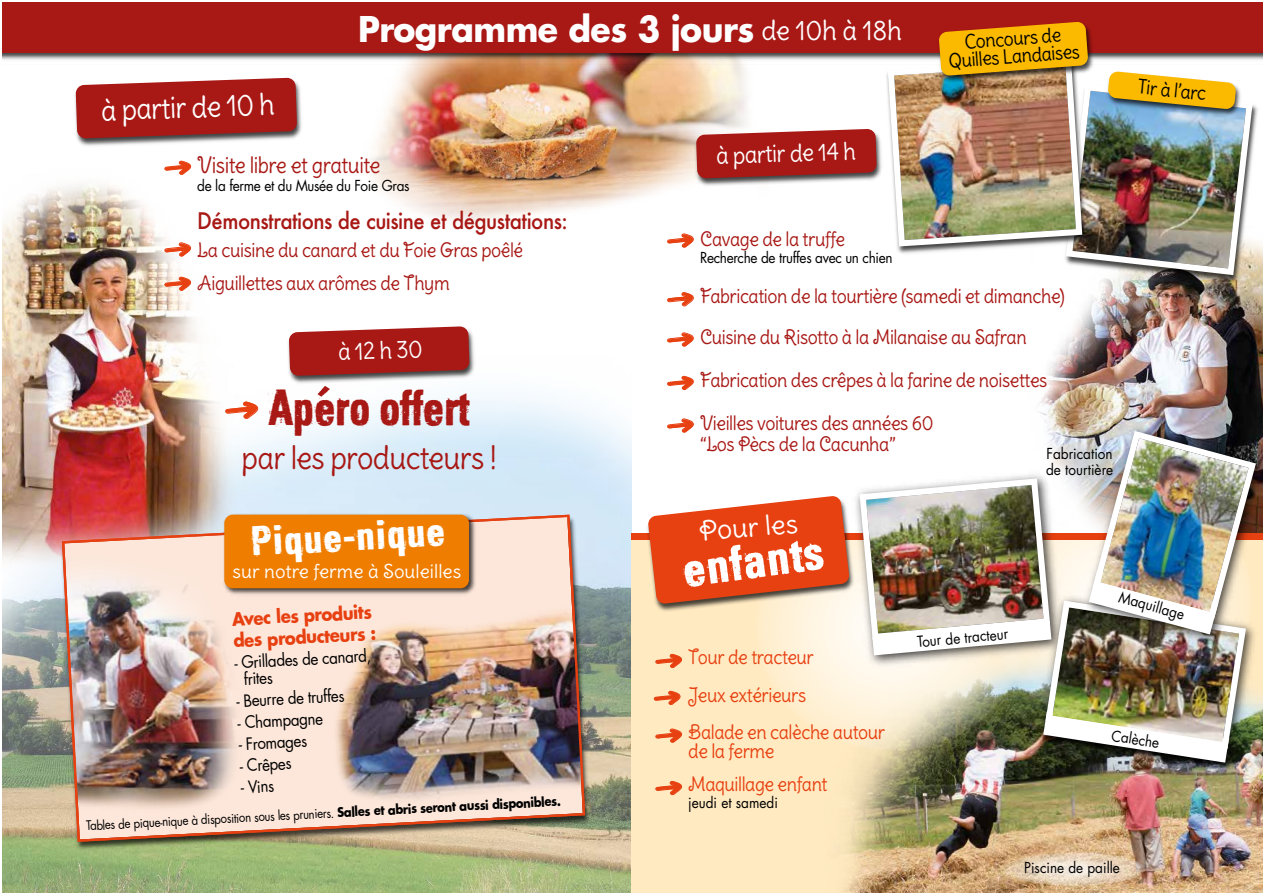
<style>
.page{position:relative;width:1263px;height:893px;background:#fff}
.page>*{position:absolute;margin:0;border:0;box-sizing:border-box;transform-origin:0 0}
.t1{font:48.45px "Dub Tone";letter-spacing:-.025em;color:#a81815;scale:.92 1}
.t2{font:47.55px "Dub Tone";color:#fff}
.t3{font:39.45px "Dub Tone";color:#fff}
.t4{font:700 34.5px "Futura Std";letter-spacing:-.015em;color:#fff;scale:.96 1}
.t5{font:31.8px "Delius Swash Caps";letter-spacing:-.025em;color:#a81815;scale:.92 1}
.t6{font:29.55px "Peax Webdesignarrows";color:#e74011;scale:1.3 1}
.t7{font:29.4px "Delius Swash Caps";color:#fff;scale:.92 1}
.t8{font:27px "Delius Swash Caps";color:#fff}
.t9{font:24px "Delius Swash Caps";color:#fff;scale:.92 1}
.t10{font:23.85px/34.3px "Peax Webdesignarrows";color:#e74011;scale:1.3 1}
.t11{font:500 22.2px "Futura";letter-spacing:-.025em;color:#a81815;scale:.92 1}
.t12{font:22.2px "Delius Swash Caps";letter-spacing:-.025em;color:#a81815;scale:.92 1}
.t13{font:19.5px/33px "Delius Swash Caps";letter-spacing:-.025em;color:#a81815;scale:.92 1}
.t14{font:19.5px/18.9px "Delius Swash Caps";letter-spacing:-.025em;color:#e74011;scale:.92 1}
.t15{font:19.5px/17.7px "Delius";color:#000;text-align:center;scale:.92 1}
.t16{font:18.75px "Delius Swash Caps";color:#fff}
.t17{font:700 18px/21.6px "Futura Std";color:#e74011;scale:.92 1}
.t18{font:16.5px/16.8px "Futura";color:#000;scale:.92 1}
.t19{font:14.7px/16.5px "Futura";letter-spacing:-.015em;color:#000;scale:.92 1}
.t20{font:12.75px "Futura";color:#000;scale:.9 1}
.s1{font-family:"Delius Swash Caps";font-weight:400;font-size:27px}
.s2{font-family:"Peax Webdesignarrows";font-size:23.85px;color:#e74011}
.s3{font-family:"Futura Std";font-weight:700}
.s4{font-family:"Peax Webdesignarrows";font-size:23.85px}
</style>
<div class="page">
<img style="left:369px;top:64px;width:378px;height:157px">
<img style="left:2px;top:395px;width:629px;height:498px">
<img style="left:2px;top:184px;width:294px;height:432px">
<img style="left:1039px;top:287px;width:224px;height:140px">
<div style="left:631px;top:536px;width:632px;height:357px;background:#ffeac1"></div>
<img style="left:843px;top:697px;width:420px;height:196px">
<svg style="left:763px;top:617px;width:93px;height:134px"></svg>
<img style="left:690px;top:124px;width:192px;height:66px">
<svg style="left:696px;top:129px;width:181px;height:49px;background:#a92b28"></svg>
<svg style="left:654px;top:691px;width:27px;height:14px"></svg>
<img style="left:2px;top:52px;width:1261px;height:12px">
<div style="left:2px;top:2px;width:1261px;height:50px;background:#a81815"></div>
<svg style="left:164px;top:161px;width:28px;height:14px"></svg>
<svg style="left:164px;top:242px;width:28px;height:14px"></svg>
<svg style="left:164px;top:277px;width:28px;height:14px"></svg>
<img style="left:75px;top:77px;width:227px;height:69px">
<svg style="left:76px;top:78px;width:221px;height:61px;background:#a92c29"></svg>
<img style="left:283px;top:321px;width:192px;height:66px">
<svg style="left:289px;top:326px;width:180px;height:50px;background:#aa2d2b"></svg>
<svg style="left:667px;top:292px;width:27px;height:14px"></svg>
<svg style="left:667px;top:376px;width:27px;height:14px"></svg>
<svg style="left:667px;top:332px;width:27px;height:15px"></svg>
<svg style="left:667px;top:418px;width:27px;height:15px"></svg>
<svg style="left:667px;top:233px;width:27px;height:15px"></svg>
<svg style="left:225px;top:401px;width:34px;height:18px"></svg>
<img style="left:1101px;top:107px;width:162px;height:180px">
<img style="left:884px;top:22px;width:372px;height:256px">
<img style="left:641px;top:526px;width:208px;height:91px">
<svg style="left:648px;top:496px;width:201px;height:108px;background:#e45f38"></svg>
<img style="left:849px;top:500px;width:7px;height:175px">
<img style="left:56px;top:509px;width:540px;height:345px">
<img style="left:65px;top:843px;width:271px;height:12px">
<svg style="left:1003px;top:852px;width:141px;height:34px;background:#dec5a8"></svg>
<svg style="left:655px;top:781px;width:27px;height:14px"></svg>
<svg style="left:655px;top:728px;width:27px;height:15px"></svg>
<svg style="left:655px;top:654px;width:27px;height:14px"></svg>
<img style="left:1033px;top:697px;width:228px;height:83px">
<img style="left:1037px;top:763px;width:203px;height:12px">
<img style="left:1078px;top:421px;width:185px;height:119px">
<img style="left:856px;top:427px;width:403px;height:336px">
<img style="left:61px;top:513px;width:525px;height:330px">
<img style="left:219px;top:509px;width:261px;height:90px">
<div style="left:224px;top:515px;width:245px;height:73px;background:#ef7d00;border-radius:9px"></div>
<svg style="left:316px;top:385px;width:14px;height:16px"></svg>
<h3 class="t7" style="left:101px;top:92px;width:190px;rotate:-2deg">à partir de 10 h</h3>
<h3 class="t4" style="left:358px;top:6px;width:568px">Programme des 3 jours <span class="s1">de 10h à 18h</span></h3>
<p class="t15" style="left:947px;top:34px;width:144px;rotate:-4deg">Concours de<br>Quilles Landaises</p>
<p class="t12" style="left:197px;top:151px;width:201px">Visite libre et gratuite</p>
<p class="t19" style="left:197px;top:177px;width:232px">de la ferme et du Musée du Foie Gras</p>
<p class="t11" style="left:197px;top:205px;width:404px">Démonstrations de cuisine et dégustations:</p>
<p class="t13" style="left:197px;top:234px;width:356px">La cuisine du canard et du Foie Gras poêlé<br>Aiguillettes aux arômes de Thym</p>
<p class="t10" style="left:166px;top:152px;width:23px">X</p>
<p class="t10" style="left:166px;top:234px;width:23px">X<br>X</p>
<p class="t9" style="left:338px;top:337px;width:93px;rotate:-2deg">à 12 h 30</p>
<h3 class="t6" style="left:227px;top:396px;width:28px">X</h3>
<h1 class="t1" style="left:269px;top:383px;width:220px">Apero offert</h1>
<h3 class="t5" style="left:241px;top:438px;width:279px">par les producteurs !</h3>
<p class="t9" style="left:715px;top:140px;width:154px;rotate:-2deg">à partir de 14 h</p>
<p class="t13" style="left:700px;top:222px;width:159px">Cavage de la truffe</p>
<p class="t19" style="left:700px;top:249px;width:211px">Recherche de truffes avec un chien</p>
<p class="t10" style="left:669px;top:225px;width:23px">X</p>
<p class="t13" style="left:700px;top:279px;width:398px">Fabrication de la tourtière (samedi et dimanche)</p>
<p class="t10" style="left:669px;top:284px;width:23px">X</p>
<p class="t13" style="left:669px;top:320px;width:391px"><span class="s2">X</span> Cuisine du Risotto à la Milanaise au Safran</p>
<p class="t13" style="left:669px;top:363px;width:413px"><span class="s2">X</span> Fabrication des crêpes à la farine de noisettes</p>
<p class="t13" style="left:700px;top:412px;width:255px;line-height:21.9px">Vieilles voitures des années 60 “Los Pècs de la Cacunha”</p>
<p class="t10" style="left:669px;top:410px;width:23px">X</p>
<p class="t19" style="left:1046px;top:445px;width:74px">Fabrication de tourtière</p>
<p class="t15" style="left:1139px;top:77px;width:76px;rotate:6deg">Tir à l’arc</p>
<h3 class="t3" style="left:249px;top:521px;width:197px;rotate:-3deg">Pique-nique</h3>
<p class="t16" style="left:233px;top:559px;width:230px">sur notre ferme à Souleilles</p>
<p class="t17" style="left:232px;top:608px;width:157px;rotate:-3deg">Avec les produits des producteurs :</p>
<p class="t18" style="left:243px;top:654px;width:141px;text-indent:-9px;rotate:-3deg">- Grillades de canard, frites</p>
<p class="t18" style="left:236px;top:693px;width:119px;rotate:-3deg">- Beurre de truffes</p>
<p class="t18" style="left:237px;top:714px;width:95px;rotate:-3deg">- Champagne</p>
<p class="t18" style="left:238px;top:736px;width:76px;rotate:-3deg">- Fromages</p>
<p class="t18" style="left:239px;top:758px;width:58px;rotate:-3deg">- Crêpes</p>
<p class="t18" style="left:241px;top:779px;width:38px;rotate:-3deg">- Vins</p>
<p class="t20" style="left:86px;top:818px;width:529px;rotate:-3deg">Tables de pique-nique à disposition sous les pruniers. <span class="s3">Salles et abris seront aussi disponibles.</span></p>
<h3 class="t8" style="left:697px;top:514px;width:101px;rotate:-5deg">Pour les</h3>
<h2 class="t2" style="left:679px;top:547px;width:144px;rotate:-8deg">enfants</h2>
<p class="t14" style="left:657px;top:648px;width:172px"><span class="s4">X</span> Tour de tracteur</p>
<p class="t14" style="left:655px;top:686px;width:165px"><span class="s4">X</span> Jeux extérieurs</p>
<p class="t14" style="left:688px;top:722px;width:216px;text-indent:-31px"><span class="s4">X</span> Balade en calèche autour de la ferme</p>
<p class="t14" style="left:688px;top:775px;width:153px">Maquillage enfant</p>
<p class="t10" style="left:657px;top:773px;width:23px">X</p>
<p class="t19" style="left:688px;top:794px;width:99px">jeudi et samedi</p>
<p class="t19" style="left:916px;top:633px;width:101px;rotate:-5deg">Tour de tracteur</p>
<p class="t19" style="left:1121px;top:589px;width:75px;rotate:15deg">Maquillage</p>
<p class="t19" style="left:1113px;top:727px;width:54px;rotate:9deg">Calèche</p>
<p class="t19" style="left:1024px;top:859px;width:105px">Piscine de paille</p>
</div>
